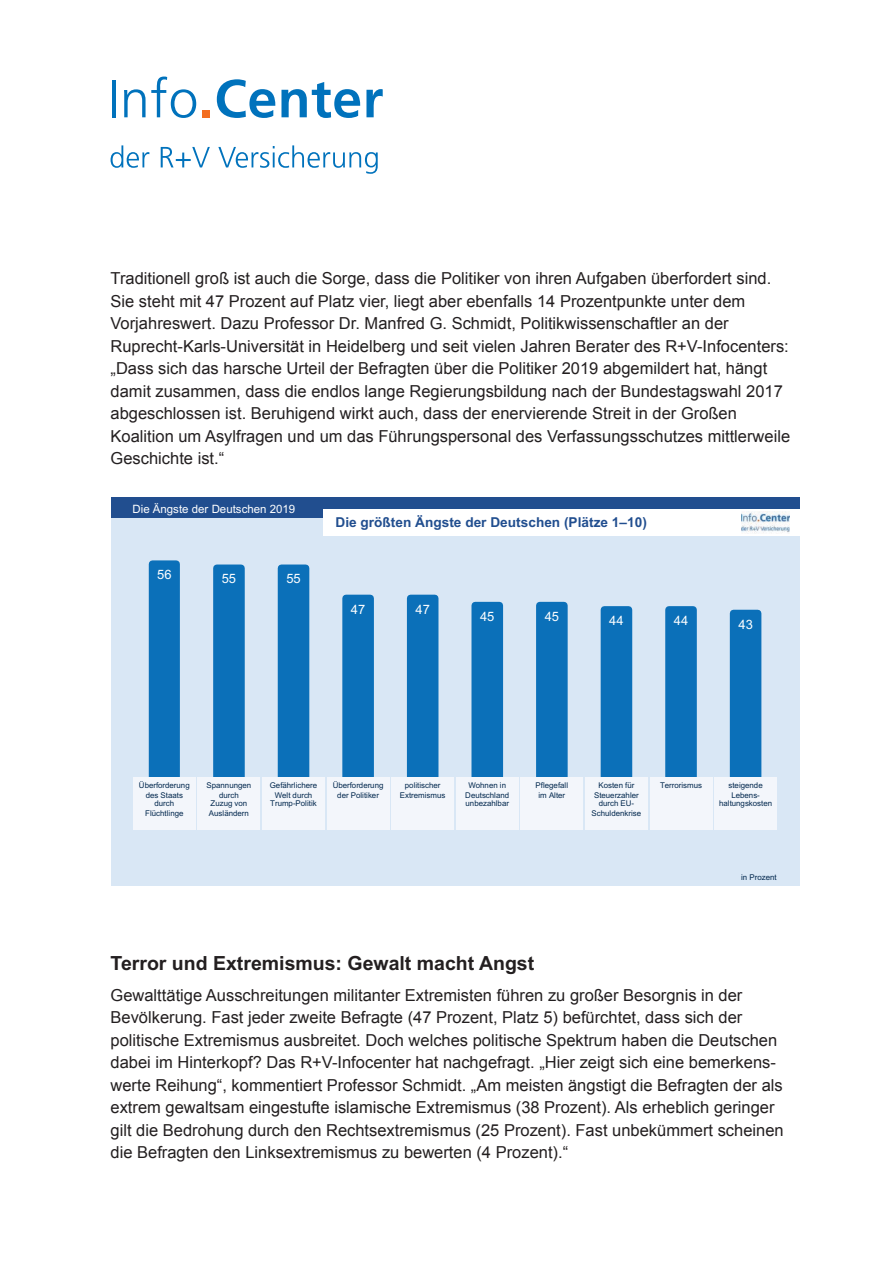
<style>
.page{position:relative;width:893px;height:1263px;background:#fff}
.page>*{position:absolute;margin:0;border:0;box-sizing:border-box;transform-origin:0 0}
.t1{font:700 19.5px "Arial";color:#231f20}
.t2{font:16.5px/22.5px "Arial";color:#231f20}
.t3{font:700 13.65px "Arial";color:#214e8f}
.t4{font:12.9px "Arial";color:#fff}
.t5{font:11.55px "Arial";color:#fff}
.t6{font:7.95px/9px "Arial";color:#02284e;text-align:center}
</style>
<div class="page">
<hr style="left:112px;top:80px;width:3px;height:37px;background:#0072bc">
<svg style="left:124px;top:77px;width:72px;height:41px"></svg>
<div style="left:203px;top:110px;width:7px;height:7px;background:#f36e21"></div>
<svg style="left:217px;top:79px;width:58px;height:39px"></svg>
<svg style="left:281px;top:82px;width:79px;height:36px"></svg>
<svg style="left:366px;top:89px;width:17px;height:28px"></svg>
<svg style="left:111px;top:145px;width:38px;height:23px"></svg>
<svg style="left:161px;top:147px;width:49px;height:20px"></svg>
<svg style="left:218px;top:145px;width:160px;height:29px"></svg>
<div style="left:111px;top:498px;width:688px;height:387px;background:#d9e7f5"></div>
<div style="left:111px;top:498px;width:688px;height:20px;background:#214e8f"></div>
<div style="left:323px;top:509px;width:476px;height:26px;background:#fff"></div>
<img style="left:742px;top:511px;width:47px;height:22px">
<div style="left:650px;top:777px;width:62px;height:53px;background:#f3f6fb"></div>
<div style="left:392px;top:777px;width:62px;height:53px;background:#f3f6fb"></div>
<div style="left:198px;top:777px;width:62px;height:53px;background:#f3f6fb"></div>
<div style="left:585px;top:777px;width:62px;height:53px;background:#f3f6fb"></div>
<div style="left:133px;top:777px;width:62px;height:53px;background:#f3f6fb"></div>
<div style="left:715px;top:777px;width:62px;height:53px;background:#f3f6fb"></div>
<div style="left:521px;top:777px;width:62px;height:53px;background:#f3f6fb"></div>
<div style="left:327px;top:777px;width:62px;height:53px;background:#f3f6fb"></div>
<div style="left:149px;top:560px;width:31px;height:217px;background:#0b70b9"></div>
<svg style="left:213px;top:564px;width:549px;height:213px"></svg>
<div style="left:262px;top:777px;width:63px;height:53px;background:#f3f6fb"></div>
<div style="left:456px;top:777px;width:62px;height:53px;background:#f3f6fb"></div>
<p class="t2" style="left:111px;top:267px;width:681px">Traditionell groß ist auch die Sorge, dass die Politiker von ihren Aufgaben überfordert sind.<br>Sie steht mit 47 Prozent auf Platz vier, liegt aber ebenfalls 14 Prozentpunkte unter dem Vorjahreswert. Dazu Professor Dr. Manfred G. Schmidt, Politikwissenschaftler an der Ruprecht-Karls-Universität in Heidelberg und seit vielen Jahren Berater des R+V-Infocenters: „Dass sich das harsche Urteil der Befragten über die Politiker 2019 abgemildert hat, hängt damit zusammen, dass die endlos lange Regierungsbildung nach der Bundestagswahl 2017 abgeschlossen ist. Beruhigend wirkt auch, dass der enervierende Streit in der Großen Koalition um Asylfragen und um das Führungspersonal des Verfassungsschutzes mittlerweile Geschichte ist.“</p>
<p class="t5" style="left:133px;top:501px;width:164px">Die Ängste der Deutschen 2019</p>
<p class="t4" style="left:157px;top:566px;width:16px">56</p>
<p class="t4" style="left:222px;top:570px;width:16px">55</p>
<p class="t4" style="left:286px;top:570px;width:16px">55</p>
<p class="t3" style="left:336px;top:512px;width:313px">Die größten Ängste der Deutschen (Plätze 1–10)</p>
<p class="t4" style="left:351px;top:600px;width:16px">47</p>
<p class="t4" style="left:415px;top:600px;width:16px">47</p>
<p class="t4" style="left:480px;top:608px;width:16px">45</p>
<p class="t4" style="left:545px;top:608px;width:16px">45</p>
<p class="t4" style="left:609px;top:612px;width:16px">44</p>
<p class="t4" style="left:674px;top:612px;width:16px">44</p>
<p class="t4" style="left:738px;top:615px;width:16px">43</p>
<p class="t6" style="left:139px;top:781px;width:52px">Überforderung des Staats durch<br>Flüchtlinge</p>
<p class="t6" style="left:719px;top:781px;width:55px">steigende<br>Lebens&shy;haltungskosten</p>
<p class="t6" style="left:333px;top:781px;width:52px">Überforderung der Politiker</p>
<p class="t6" style="left:207px;top:781px;width:46px">Spannungen durch<br>Zuzug von<br>Ausländern</p>
<p class="t6" style="left:592px;top:781px;width:51px">Kosten für<br>Steuerzahler durch EU-<br>Schuldenkrise</p>
<p class="t6" style="left:270px;top:781px;width:49px">Gefährlichere<br>Welt durch<br>Trump-Politik</p>
<p class="t6" style="left:465px;top:781px;width:45px">Wohnen in<br>Deutschland unbezahlbar</p>
<p class="t6" style="left:536px;top:781px;width:34px">Pflegefall im Alter</p>
<p class="t6" style="left:405px;top:781px;width:37px">politischer</p>
<p class="t6" style="left:660px;top:781px;width:44px">Terrorismus</p>
<p class="t6" style="left:400px;top:790px;width:47px">Extremismus</p>
<p class="t6" style="left:741px;top:873px;width:37px">in Prozent</p>
<p class="t1" style="left:111px;top:949px;width:425px">Terror und Extremismus: Gewalt macht Angst</p>
<p class="t2" style="left:111px;top:984px;width:675px">Gewalttätige Ausschreitungen militanter Extremisten führen zu großer Besorgnis in der Bevölkerung. Fast jeder zweite Befragte (47 Prozent, Platz 5) befürchtet, dass sich der politische Extremismus ausbreitet. Doch welches politische Spektrum haben die Deutschen dabei im Hinterkopf? Das R+V-Infocenter hat nachgefragt. „Hier zeigt sich eine bemerkens&shy;werte Reihung“, kommentiert Professor Schmidt. „Am meisten ängstigt die Befragten der als extrem gewaltsam eingestufte islamische Extremismus (38 Prozent). Als erheblich geringer gilt die Bedrohung durch den Rechtsextremismus (25 Prozent). Fast unbekümmert scheinen die Befragten den Linksextremismus zu bewerten (4 Prozent).“</p>
</div>
